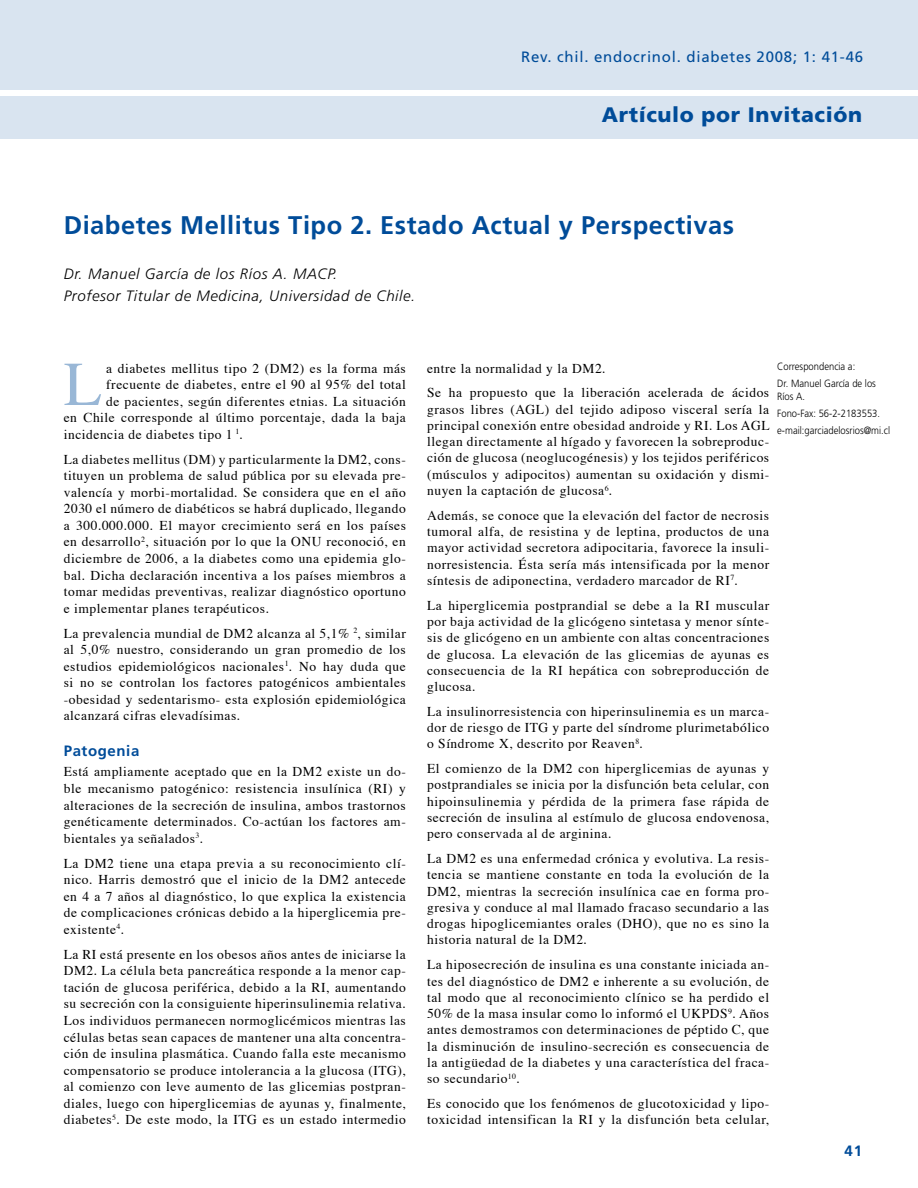
<style>
.page{position:relative;width:918px;height:1188px;background:#fff}
.page>*{position:absolute;margin:0;border:0;box-sizing:border-box;transform-origin:0 0}
.t1{font:62.4px "Times";color:#99b7d6}
.t2{font:700 25.5px "Frutiger";letter-spacing:.02em;color:#004c99}
.t3{font:900 21px "Frutiger";letter-spacing:.03em;color:#004c99}
.t4{font:italic 300 15px/22.2px "Frutiger";letter-spacing:.04em;color:#000}
.t5{font:15px "Frutiger";letter-spacing:.05em;color:#004c99}
.t6{font:700 15px "Frutiger";letter-spacing:.04em;color:#004c99}
.t7{font:13.5px/16.4px "Times";letter-spacing:.04em;color:#000;text-align:justify}
.t8{font:300 10.5px/16.8px "Frutiger";color:#000;scale:.9 1}
</style>
<div class="page">
<div style="left:0;top:96px;width:918px;height:42px;background:#d9e4f0"></div>
<div style="left:0;top:0;width:918px;height:90px;background:#d9e4f0"></div>
<p class="t5" style="left:521px;top:48px;width:343px">Rev. chil. endocrinol. diabetes 2008; 1: 41-46</p>
<h3 class="t3" style="left:602px;top:102px;width:262px">Artículo por Invitación</h3>
<h2 class="t2" style="left:64px;top:210px;width:672px">Diabetes Mellitus Tipo 2. Estado Actual y Perspectivas</h2>
<p class="t4" style="left:64px;top:262px;width:353px">Dr. Manuel García de los Ríos A. MACP.<br>Profesor Titular de Medicina, Universidad de Chile.</p>
<h1 class="t1" style="left:64px;top:326px;width:40px">L</h1>
<p class="t7" style="left:106px;top:359px;width:301px">a diabetes mellitus tipo 2 (DM2) es la forma más</p>
<p class="t7" style="left:106px;top:375px;width:301px">frecuente de diabetes, entre el 90 al 95% del total</p>
<p class="t7" style="left:106px;top:392px;width:301px">de pacientes, según diferentes etnias. La situación</p>
<p class="t7" style="left:64px;top:408px;width:344px">en Chile corresponde al último porcentaje, dada la baja</p>
<p class="t7" style="left:64px;top:425px;width:181px">incidencia de diabetes tipo 1 <sup>1</sup>.</p>
<p class="t7" style="left:64px;top:450px;width:344px">La diabetes mellitus (DM) y particularmente la DM2, cons&shy;tituyen un problema de salud pública por su elevada pre&shy;valencía y morbi-mortalidad. Se considera que en el año 2030 el número de diabéticos se habrá duplicado, llegando a 300.000.000. El mayor crecimiento será en los países en desarrollo<sup>2</sup>, situación por lo que la ONU reconoció, en diciembre de 2006, a la diabetes como una epidemia glo&shy;bal. Dicha declaración incentiva a los países miembros a tomar medidas preventivas, realizar diagnóstico oportuno e implementar planes terapéuticos.</p>
<p class="t7" style="left:64px;top:624px;width:344px">La prevalencia mundial de DM2 alcanza al 5,1% <sup>2</sup>, similar al 5,0% nuestro, considerando un gran promedio de los estudios epidemiológicos nacionales<sup>1</sup>. No hay duda que si no se controlan los factores patogénicos ambientales -obesidad y sedentarismo- esta explosión epidemiológica alcanzará cifras elevadísimas.</p>
<p class="t6" style="left:64px;top:742px;width:77px">Patogenia</p>
<p class="t7" style="left:64px;top:763px;width:344px">Está ampliamente aceptado que en la DM2 existe un do&shy;ble mecanismo patogénico: resistencia insulínica (RI) y alteraciones de la secreción de insulina, ambos trastornos genéticamente determinados. Co-actúan los factores am&shy;bientales ya señalados<sup>3</sup>.</p>
<p class="t7" style="left:64px;top:854px;width:344px">La DM2 tiene una etapa previa a su reconocimiento clí&shy;nico. Harris demostró que el inicio de la DM2 antecede en 4 a 7 años al diagnóstico, lo que explica la existencia de complicaciones crónicas debido a la hiperglicemia pre&shy;existente<sup>4</sup>.</p>
<p class="t7" style="left:64px;top:945px;width:344px">La RI está presente en los obesos años antes de iniciarse la DM2. La célula beta pancreática responde a la menor cap&shy;tación de glucosa periférica, debido a la RI, aumentando su secreción con la consiguiente hiperinsulinemia relativa.<br>Los individuos permanecen normoglicémicos mientras las células betas sean capaces de mantener una alta concentra&shy;ción de insulina plasmática. Cuando falla este mecanismo compensatorio se produce intolerancia a la glucosa (ITG), al comienzo con leve aumento de las glicemias postpran&shy;diales, luego con hiperglicemias de ayunas y, finalmente, diabetes<sup>5</sup>. De este modo, la ITG es un estado intermedio</p>
<p class="t7" style="left:427px;top:355px;width:344px;line-height:24.8px">entre la normalidad y la DM2.<br>Se ha propuesto que la liberación acelerada de ácidos</p>
<p class="t7" style="left:427px;top:400px;width:344px">grasos libres (AGL) del tejido adiposo visceral sería la principal conexión entre obesidad androide y RI. Los AGL llegan directamente al hígado y favorecen la sobreproduc&shy;ción de glucosa (neoglucogénesis) y los tejidos periféricos (músculos y adipocitos) aumentan su oxidación y dismi&shy;nuyen la captación de glucosa<sup>6</sup>.</p>
<p class="t7" style="left:427px;top:506px;width:344px">Además, se conoce que la elevación del factor de necrosis tumoral alfa, de resistina y de leptina, productos de una mayor actividad secretora adipocitaria, favorece la insuli&shy;norresistencia. Ésta sería más intensificada por la menor síntesis de adiponectina, verdadero marcador de RI<sup>7</sup>.</p>
<p class="t7" style="left:427px;top:596px;width:344px">La hiperglicemia postprandial se debe a la RI muscular por baja actividad de la glicógeno sintetasa y menor sínte&shy;sis de glicógeno en un ambiente con altas concentraciones de glucosa. La elevación de las glicemias de ayunas es consecuencia de la RI hepática con sobreproducción de glucosa.</p>
<p class="t7" style="left:427px;top:702px;width:344px">La insulinorresistencia con hiperinsulinemia es un marca&shy;dor de riesgo de ITG y parte del síndrome plurimetabólico o Síndrome X, descrito por Reaven<sup>8</sup>.</p>
<p class="t7" style="left:427px;top:759px;width:344px">El comienzo de la DM2 con hiperglicemias de ayunas y postprandiales se inicia por la disfunción beta celular, con hipoinsulinemia y pérdida de la primera fase rápida de secreción de insulina al estímulo de glucosa endovenosa, pero conservada al de arginina.</p>
<p class="t7" style="left:427px;top:849px;width:344px">La DM2 es una enfermedad crónica y evolutiva. La resis&shy;tencia se mantiene constante en toda la evolución de la DM2, mientras la secreción insulínica cae en forma pro&shy;gresiva y conduce al mal llamado fracaso secundario a las drogas hipoglicemiantes orales (DHO), que no es sino la historia natural de la DM2.</p>
<p class="t7" style="left:427px;top:955px;width:344px">La hiposecreción de insulina es una constante iniciada an&shy;tes del diagnóstico de DM2 e inherente a su evolución, de tal modo que al reconocimiento clínico se ha perdido el 50% de la masa insular como lo informó el UKPDS<sup>9</sup>. Años antes demostramos con determinaciones de péptido C, que la disminución de insulino-secreción es consecuencia de la antigüedad de la diabetes y una característica del fraca&shy;so secundario<sup>10</sup>.</p>
<p class="t7" style="left:427px;top:1094px;width:344px">Es conocido que los fenómenos de glucotoxicidad y lipo&shy;toxicidad intensifican la RI y la disfunción beta celular,</p>
<p class="t8" style="left:777px;top:358px;width:111px">Correspondencia a:<br>Dr. Manuel García de los</p>
<p class="t8" style="left:777px;top:388px;width:127px">Ríos A.<br>Fono-Fax: 56-2-2183553. e-mail:garciadelosrios@mi.cl</p>
<p class="t6" style="left:845px;top:1142px;width:19px">41</p>
</div>
